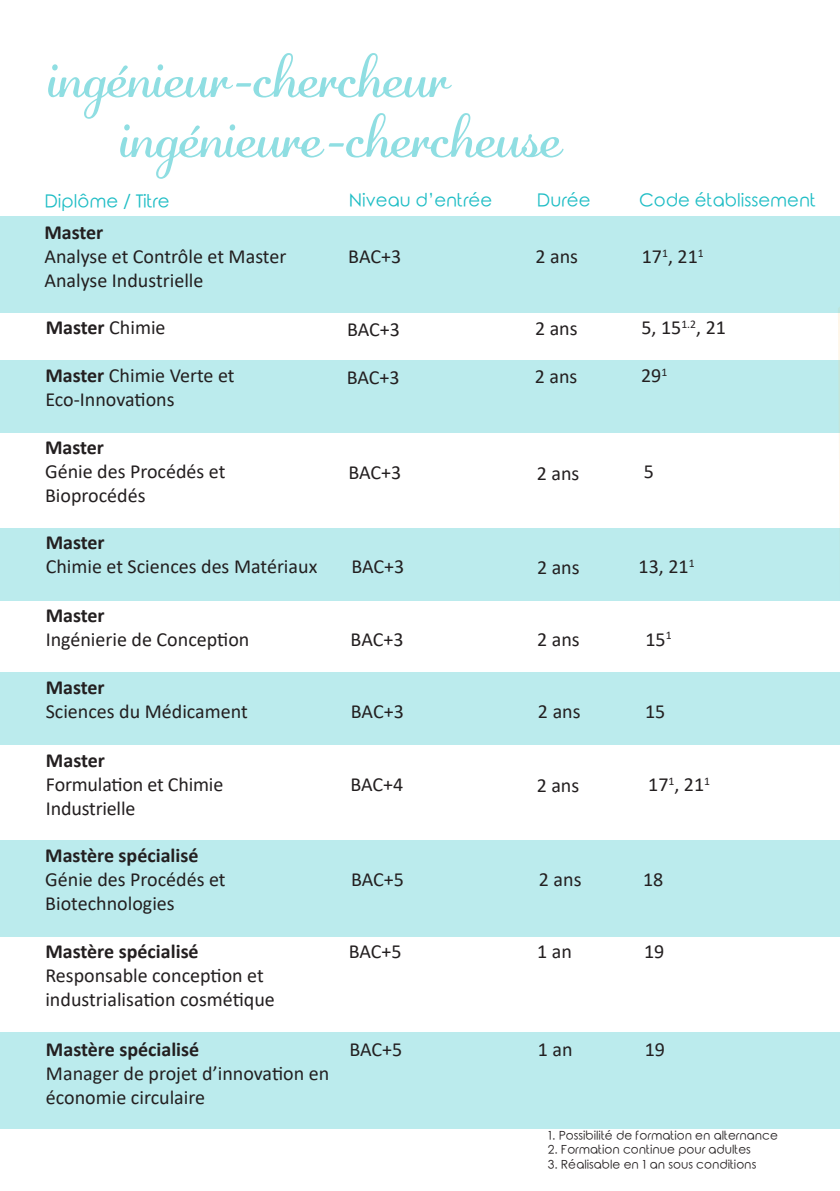
<style>
.page{position:relative;width:840px;height:1191px;background:#fff}
.page>*{position:absolute;margin:0;border:0;box-sizing:border-box;transform-origin:0 0}
.t1{font:62px "Adage Script JF";color:#8fdee2}
.t2{font:20px/24px "Calibri";color:#231f20}
.t3{font:700 20px "Calibri";color:#231f20}
.t4{font:18px "Rounded Elegance";color:#1ebdc5}
.t5{font:12px "Rounded Elegance";color:#231f20}
.s1{font-weight:400}
.s2{font-weight:700}
</style>
<div class="page">
<div style="left:0;top:1032px;width:839px;height:96px;background:#bbebed"></div>
<div style="left:0;top:360px;width:839px;height:72px;background:#bbebed"></div>
<svg style="left:837px;top:312px;width:2px;height:289px"></svg>
<div style="left:0;top:528px;width:839px;height:72px;background:#bbebed"></div>
<div style="left:0;top:840px;width:839px;height:96px;background:#bbebed"></div>
<div style="left:0;top:672px;width:839px;height:72px;background:#bbebed"></div>
<div style="left:0;top:216px;width:839px;height:96px;background:#bbebed"></div>
<p class="t1" style="left:48px;top:35px;width:402px">ingénieur-chercheur</p>
<p class="t1" style="left:120px;top:95px;width:443px">ingénieure-chercheuse</p>
<p class="t4" style="left:44px;top:191px;width:126px">Diplôme / Titre</p>
<p class="t4" style="left:348px;top:189px;width:145px">Niveau d’entrée</p>
<p class="t4" style="left:536px;top:189px;width:55px">Durée</p>
<p class="t4" style="left:638px;top:189px;width:178px">Code établissement</p>
<p class="t3" style="left:44px;top:218px;width:60px">Master</p>
<p class="t2" style="left:44px;top:244px;width:243px">Analyse et Contrôle et Master<br>Analyse Industrielle</p>
<p class="t3" style="left:46px;top:314px;width:121px">Master <span class="s1">Chimie</span></p>
<p class="t2" style="left:347px;top:317px;width:54px">BAC+3</p>
<p class="t2" style="left:348px;top:244px;width:54px">BAC+3</p>
<p class="t2" style="left:535px;top:244px;width:44px">2 ans</p>
<p class="t2" style="left:534px;top:315px;width:44px">2 ans</p>
<p class="t2" style="left:641px;top:244px;width:63px">17<sup>1</sup>, 21<sup>1</sup></p>
<p class="t2" style="left:641px;top:315px;width:86px">5, 15<sup>1.2</sup>, 21</p>
<p class="t2" style="left:45px;top:363px;width:191px"><span class="s2">Master</span> Chimie Verte et<br>Eco-Innovations</p>
<p class="t2" style="left:346px;top:364px;width:54px">BAC+3</p>
<p class="t2" style="left:534px;top:363px;width:44px">2 ans</p>
<p class="t2" style="left:640px;top:363px;width:28px">29<sup>1</sup></p>
<p class="t3" style="left:45px;top:433px;width:60px">Master</p>
<p class="t2" style="left:45px;top:459px;width:182px">Génie des Procédés et<br>Bioprocédés</p>
<p class="t2" style="left:348px;top:460px;width:54px">BAC+3</p>
<p class="t2" style="left:536px;top:460px;width:44px">2 ans</p>
<p class="t2" style="left:643px;top:459px;width:12px">5</p>
<p class="t3" style="left:46px;top:528px;width:60px">Master</p>
<p class="t2" style="left:46px;top:554px;width:273px">Chimie et Sciences des Matériaux</p>
<p class="t2" style="left:351px;top:554px;width:54px">BAC+3</p>
<p class="t2" style="left:536px;top:555px;width:44px">2 ans</p>
<p class="t2" style="left:638px;top:554px;width:57px">13, 21<sup>1</sup></p>
<p class="t3" style="left:46px;top:601px;width:60px">Master</p>
<p class="t2" style="left:46px;top:627px;width:205px">Ingénierie de Conception</p>
<p class="t2" style="left:350px;top:626px;width:54px">BAC+3</p>
<p class="t2" style="left:536px;top:626px;width:44px">2 ans</p>
<p class="t2" style="left:645px;top:627px;width:28px">15<sup>1</sup></p>
<p class="t3" style="left:46px;top:673px;width:60px">Master</p>
<p class="t2" style="left:46px;top:699px;width:203px">Sciences du Médicament</p>
<p class="t2" style="left:351px;top:699px;width:54px">BAC+3</p>
<p class="t2" style="left:537px;top:699px;width:44px">2 ans</p>
<p class="t2" style="left:644px;top:699px;width:22px">15</p>
<p class="t3" style="left:46px;top:746px;width:60px">Master</p>
<p class="t2" style="left:46px;top:772px;width:179px">Formulation et Chimie<br>Industrielle</p>
<p class="t2" style="left:350px;top:772px;width:54px">BAC+4</p>
<p class="t2" style="left:647px;top:772px;width:63px">17<sup>1</sup>, 21<sup>1</sup></p>
<p class="t2" style="left:536px;top:773px;width:44px">2 ans</p>
<p class="t3" style="left:45px;top:841px;width:155px">Mastère spécialisé</p>
<p class="t2" style="left:45px;top:866px;width:182px">Génie des Procédés et<br>Biotechnologies</p>
<p class="t2" style="left:351px;top:867px;width:54px">BAC+5</p>
<p class="t2" style="left:538px;top:867px;width:44px">2 ans</p>
<p class="t2" style="left:642px;top:867px;width:22px">18</p>
<p class="t3" style="left:45px;top:937px;width:155px">Mastère spécialisé</p>
<p class="t2" style="left:45px;top:963px;width:231px">Responsable conception et industrialisation cosmétique</p>
<p class="t3" style="left:46px;top:1035px;width:155px">Mastère spécialisé</p>
<p class="t2" style="left:46px;top:1060px;width:284px">Manager de projet d’innovation en économie circulaire</p>
<p class="t2" style="left:348px;top:939px;width:54px">BAC+5</p>
<p class="t2" style="left:537px;top:939px;width:36px">1 an</p>
<p class="t2" style="left:643px;top:939px;width:22px">19</p>
<p class="t2" style="left:349px;top:1036px;width:54px">BAC+5</p>
<p class="t2" style="left:537px;top:1036px;width:36px">1 an</p>
<p class="t2" style="left:644px;top:1036px;width:22px">19</p>
<p class="t5" style="left:547px;top:1128px;width:232px">1. Possibilité de formation en alternance</p>
<p class="t5" style="left:547px;top:1142px;width:205px">2. Formation continue pour adultes</p>
<p class="t5" style="left:547px;top:1157px;width:210px">3. Réalisable en 1 an sous conditions</p>
</div>
